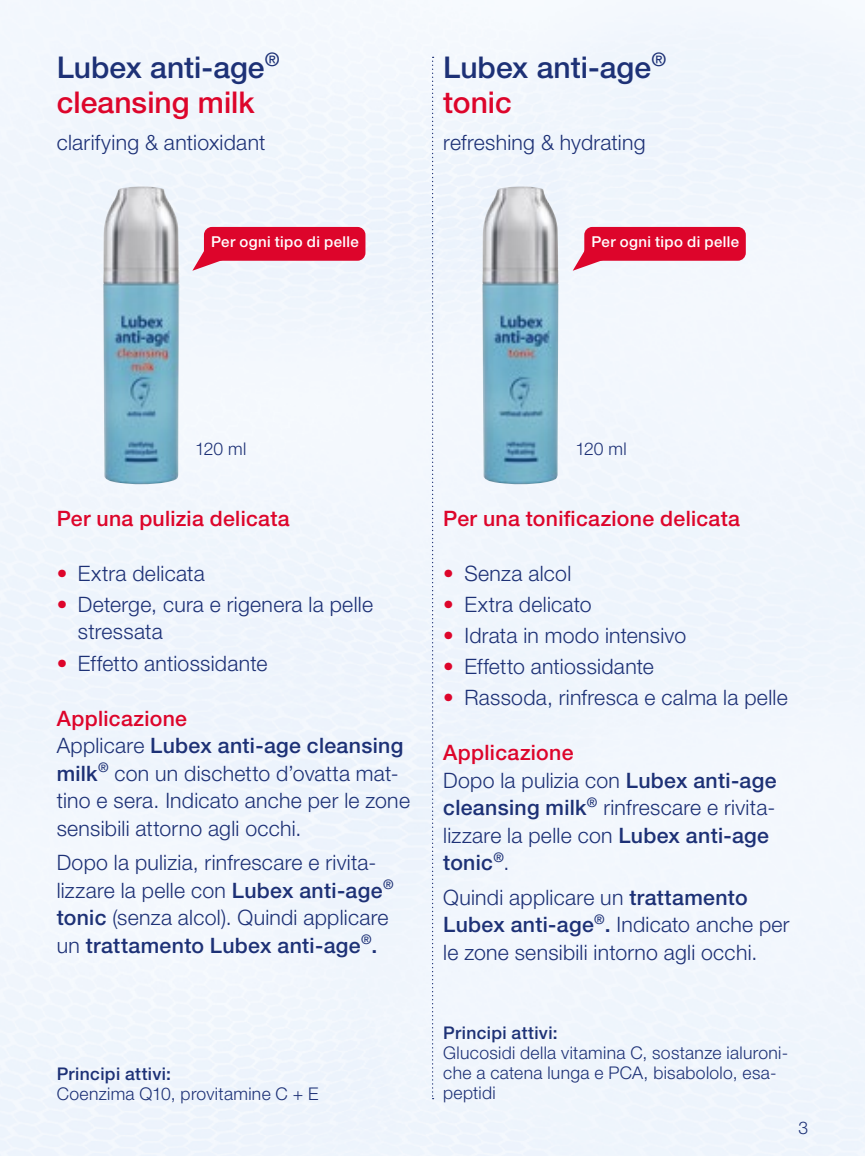
<style>
.page{position:relative;width:865px;height:1156px;background:#fff}
.page>*{position:absolute;margin:0;border:0;box-sizing:border-box;transform-origin:0 0}
.t1{font:500 30px/35px "Helvetica Neue LT Pro";color:#1d3176}
.t2{font:300 21.25px/27.5px "Helvetica Neue LT Pro";letter-spacing:.01em;color:#1d3176}
.t3{font:500 21.25px "Helvetica Neue LT Pro";letter-spacing:.015em;color:#dd052b}
.t4{font:300 17.5px/20px "Helvetica Neue LT Pro";letter-spacing:.02em;color:#1d3176}
.t5{font:500 17.5px "Helvetica Neue LT Pro";letter-spacing:.02em;color:#1d3176}
.t6{font:500 15px "Helvetica Neue LT Pro";letter-spacing:.025em;color:#fff}
.s1{color:#dd052b}
.s2{font-weight:500;color:#dd052b}
.s3{font-weight:500}
</style>
<div class="page">
<div style="left:0;top:0;width:865px;height:1155px;background:#f1f6fc"></div>
<svg style="left:432px;top:57px;width:1px;height:1041px"></svg>
<img style="left:103px;top:186px;width:76px;height:299px">
<div style="left:204px;top:227px;width:161px;height:34px;background:#dd052b;border-radius:8px"></div>
<svg style="left:192px;top:249px;width:38px;height:22px"></svg>
<div style="left:584px;top:227px;width:161px;height:34px;background:#dd052b;border-radius:8px"></div>
<svg style="left:572px;top:249px;width:39px;height:22px"></svg>
<img style="left:482px;top:186px;width:76px;height:299px">
<h1 class="t1" style="left:57px;top:50px;width:224px">Lubex anti-age<sup>® </sup><span class="s1">cleansing milk</span></h1>
<p class="t2" style="left:57px;top:128px;width:210px">clarifying &amp; antioxidant</p>
<h1 class="t1" style="left:443px;top:50px;width:224px">Lubex anti-age<sup>® </sup><span class="s1">tonic</span></h1>
<p class="t2" style="left:443px;top:128px;width:204px">refreshing &amp; hydrating</p>
<p class="t6" style="left:211px;top:233px;width:149px">Per ogni tipo di pelle</p>
<p class="t6" style="left:591px;top:233px;width:149px">Per ogni tipo di pelle</p>
<p class="t4" style="left:195px;top:439px;width:53px">120 ml</p>
<p class="t4" style="left:575px;top:439px;width:53px">120 ml</p>
<p class="t3" style="left:57px;top:505px;width:234px">Per una pulizia delicata</p>
<p class="t2" style="left:57px;top:559px;width:149px"><span class="s1">•</span> Extra delicata</p>
<p class="t2" style="left:78px;top:590px;width:296px;text-indent:-21px"><span class="s1">•</span> Deterge, cura e rigenera la pelle stressata</p>
<p class="t2" style="left:57px;top:648px;width:212px"><span class="s1">•</span> Effetto antiossidante</p>
<p class="t2" style="left:57px;top:703px;width:355px"><span class="s2">Applicazione<br></span>Applicare <span class="s3">Lubex anti-age cleansing milk</span><sup>®</sup> con un dischetto d’ovatta mat&shy;tino e sera. Indicato anche per le zone sensibili attorno agli occhi.</p>
<p class="t2" style="left:57px;top:848px;width:338px">Dopo la pulizia, rinfrescare e rivita&shy;lizzare la pelle con <span class="s3">Lubex anti-age</span><sup>® </sup><span class="s3">tonic</span> (senza alcol). Quindi applicare un <span class="s3">trattamento Lubex anti-age</span><sup>®</sup><span class="s3">.</span></p>
<p class="t3" style="left:443px;top:505px;width:298px">Per una tonificazione delicata</p>
<p class="t2" style="left:443px;top:559px;width:130px"><span class="s1">•</span> Senza alcol</p>
<p class="t2" style="left:443px;top:590px;width:150px"><span class="s1">•</span> Extra delicato</p>
<p class="t2" style="left:443px;top:621px;width:244px"><span class="s1">•</span> Idrata in modo intensivo</p>
<p class="t2" style="left:443px;top:652px;width:212px"><span class="s1">•</span> Effetto antiossidante</p>
<p class="t2" style="left:443px;top:683px;width:346px"><span class="s1">•</span> Rassoda, rinfresca e calma la pelle</p>
<p class="t2" style="left:443px;top:738px;width:335px"><span class="s2">Applicazione<br></span>Dopo la pulizia con <span class="s3">Lubex anti-age cleansing milk</span><sup>®</sup> rinfrescare e rivita&shy;lizzare la pelle con <span class="s3">Lubex anti-age tonic</span><sup>®</sup>.</p>
<p class="t2" style="left:443px;top:882px;width:348px">Quindi applicare un <span class="s3">trattamento<br>Lubex anti-age</span><sup>®</sup><span class="s3">.</span> Indicato anche per le zone sensibili intorno agli occhi.</p>
<p class="t5" style="left:57px;top:1062px;width:116px">Principi attivi:</p>
<p class="t4" style="left:57px;top:1082px;width:263px">Coenzima Q10, provitamine C + E</p>
<p class="t5" style="left:443px;top:1022px;width:116px">Principi attivi:</p>
<p class="t4" style="left:443px;top:1042px;width:346px">Glucosidi della vitamina C, sostanze ialuroni&shy;che a catena lunga e PCA, bisabololo, esa&shy;peptidi</p>
<p class="t4" style="left:798px;top:1116px;width:11px">3</p>
</div>
